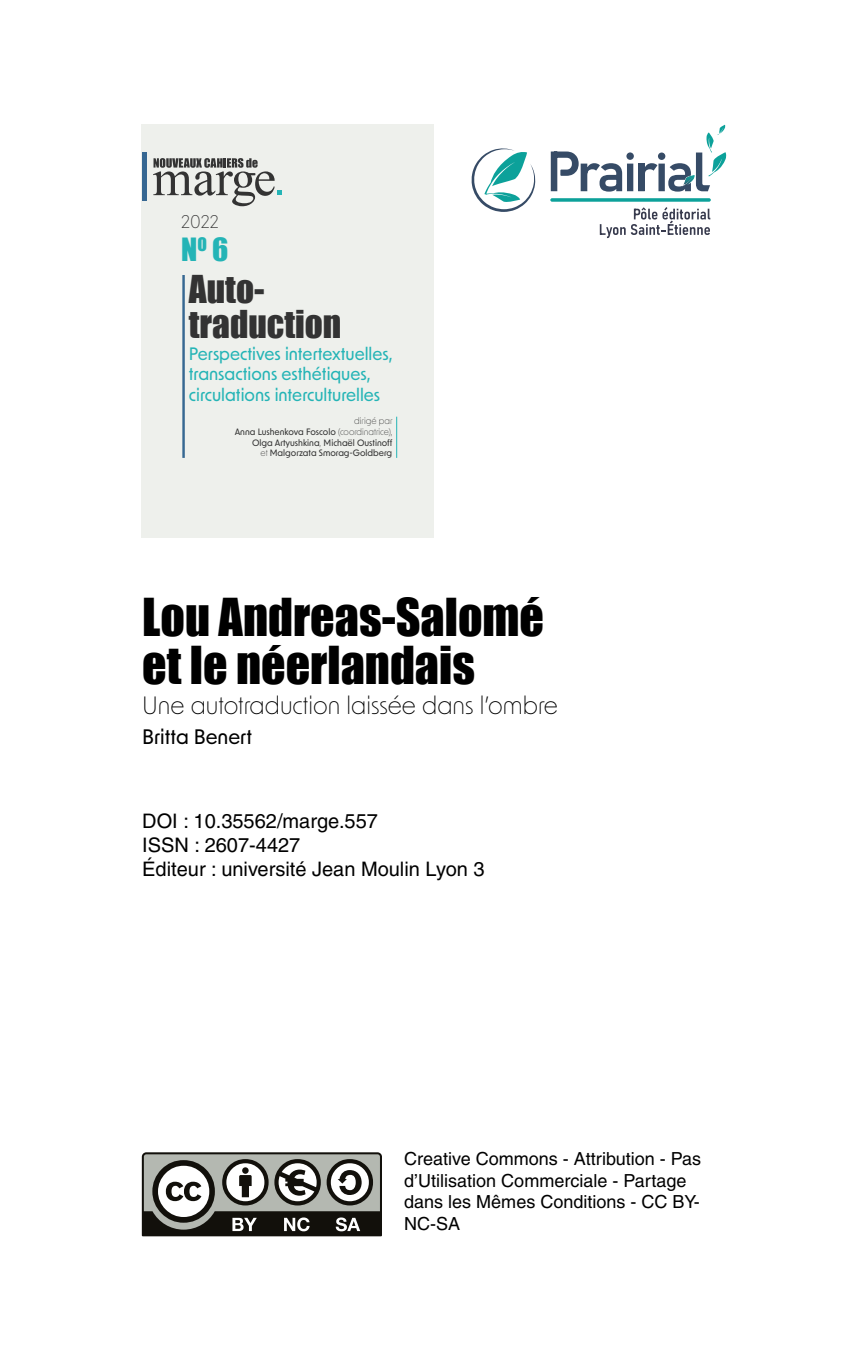
<style>
.page{position:relative;width:851px;height:1361px;background:#fff}
.page>*{position:absolute;margin:0;border:0;box-sizing:border-box;transform-origin:0 0}
.t1{font:48px/48px "Impact";color:#000}
.t2{font:35.4px/35.4px "Impact";color:#333}
.t3{font:29.4px "Impact";color:#24b4b6}
.t4{font:300 24px "New Order";color:#000}
.t5{font:20px/24px "Helvetica";color:#000}
.t6{font:500 20px "New Order";color:#000}
.t7{font:18px/21.6px "Helvetica";color:#000}
.t8{font:300 17.6px "New Order";color:#333}
.t9{font:500 17.2px/20.6px "New Order";color:#24b4b6}
.t10{font:500 8.8px/10.6px "New Order";color:#333;text-align:right}
.s1{font-weight:300}
</style>
<div class="page">
<div style="left:142px;top:125px;width:292px;height:413px;background:#eef0ec"></div>
<hr style="left:182px;top:275px;width:3px;height:183px;background:#376892">
<hr style="left:396px;top:417px;width:1px;height:41px;background:#24b4b6">
<div style="left:142px;top:153px;width:5px;height:48px;background:#366792"></div>
<svg style="left:153px;top:158px;width:128px;height:48px"></svg>
<svg style="left:142px;top:1152px;width:240px;height:85px"></svg>
<svg style="left:550px;top:125px;width:176px;height:67px"></svg>
<svg style="left:599px;top:207px;width:110px;height:31px"></svg>
<svg style="left:550px;top:198px;width:160px;height:4px"></svg>
<svg style="left:471px;top:148px;width:64px;height:64px"></svg>
<h3 class="t8" style="left:181px;top:210px;width:39px">2022</h3>
<h3 class="t3" style="left:181px;top:226px;width:49px">N<sup>O</sup> 6</h3>
<h2 class="t2" style="left:189px;top:270px;width:154px">Auto&shy;traduction</h2>
<h3 class="t9" style="left:189px;top:342px;width:205px">Perspectives intertextuelles, transactions esthétiques, circulations interculturelles</h3>
<p class="t10" style="left:235px;top:415px;width:159px"><span class="s1">dirigé par<br></span>Anna Lushenkova Foscolo <span class="s1">(coordinatrice),<br></span>Olga Artyushkina<span class="s1">,</span> Michaël Oustinoff<br><span class="s1">et</span> Malgorzata Smorag-Goldberg</p>
<h1 class="t1" style="left:142px;top:592px;width:403px">Lou Andreas-Salomé et le néerlandais</h1>
<h3 class="t4" style="left:142px;top:690px;width:417px">Une autotraduction laissée dans l’ombre</h3>
<h3 class="t6" style="left:142px;top:724px;width:111px">Britta Benert</h3>
<h3 class="t5" style="left:142px;top:809px;width:344px">DOI : 10.35562/marge.557<br>ISSN : 2607-4427<br>Éditeur : université Jean Moulin Lyon 3</h3>
<h3 class="t7" style="left:404px;top:1148px;width:298px">Creative Commons - Attribution - Pas d’Utilisation Commerciale - Partage dans les Mêmes Conditions - CC BY-<br>NC-SA</h3>
</div>
